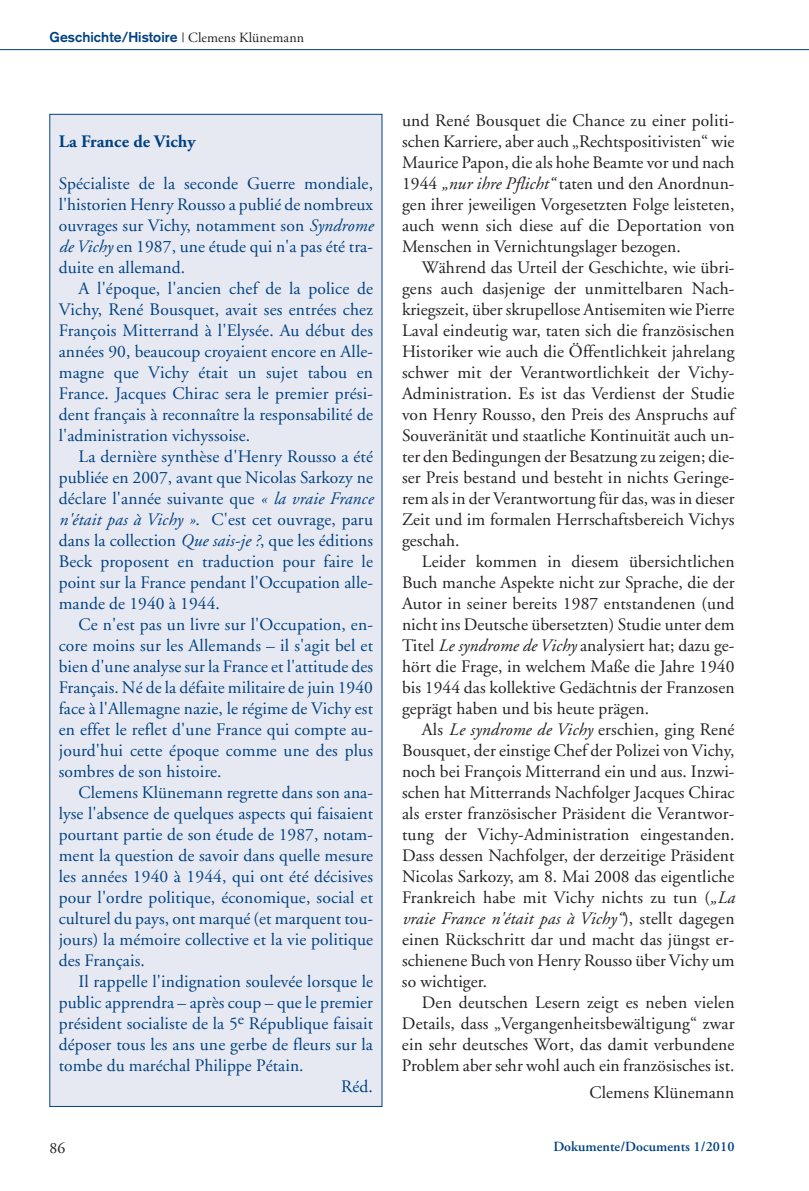
<style>
.page{position:relative;width:809px;height:1191px;background:#fff}
.page>*{position:absolute;margin:0;border:0;box-sizing:border-box;transform-origin:0 0}
.t1{font:17.5px/21px "Adobe Garamond";letter-spacing:.005em;color:#231f20;text-align:justify}
.t2{font:17.5px/21px "Adobe Garamond";letter-spacing:.005em;color:#014181;text-align:justify}
.t3{font:700 17.5px "Adobe Garamond";letter-spacing:.005em;color:#014181}
.t4{font:15.75px "Adobe Garamond";color:#231f20}
.t5{font:700 14px "Akzidenz Grotesk";letter-spacing:.005em;color:#014181}
.t6{font:600 14px "Adobe Garamond";letter-spacing:.005em;color:#014181}
.s1{font-family:"Adobe Garamond";font-weight:400;color:#231f20}
.s2{font-style:italic}
</style>
<div class="page">
<hr style="left:0;top:49px;width:809px;height:1px;background:#014181">
<div style="left:50px;top:114px;width:332px;height:992px;background:#e7e9f2"></div>
<p class="t5" style="left:50px;top:32px;width:256px">Geschichte/Histoire <span class="s1">| Clemens Klünemann</span></p>
<p class="t3" style="left:59px;top:134px;width:138px">La France de Vichy</p>
<p class="t2" style="left:59px;top:174px;width:316px">Spécialiste de la seconde Guerre mondiale, l'historien Henry Rousso a publié de nombreux ouvrages sur Vichy, notamment son <span class="s2">Syndrome de Vichy</span> en 1987, une étude qui n'a pas été tra&shy;duite en allemand.</p>
<p class="t2" style="left:59px;top:279px;width:316px;text-indent:20px">A l'époque, l'ancien chef de la police de Vichy, René Bousquet, avait ses entrées chez François Mitterrand à l'Elysée. Au début des années 90, beaucoup croyaient encore en Alle&shy;magne que Vichy était un sujet tabou en France. Jacques Chirac sera le premier prési&shy;dent français à reconnaître la responsabilité de l'administration vichyssoise.</p>
<p class="t2" style="left:59px;top:447px;width:316px;text-indent:20px">La dernière synthèse d'Henry Rousso a été publiée en 2007, avant que Nicolas Sarkozy ne déclare l'année suivante que <span class="s2">« la vraie France n'était pas à Vichy »</span>. C'est cet ouvrage, paru dans la collection <span class="s2">Que sais-je ?</span>, que les éditions Beck proposent en traduction pour faire le point sur la France pendant l'Occupation alle&shy;mande de 1940 à 1944.</p>
<p class="t2" style="left:59px;top:615px;width:316px;text-indent:20px">Ce n'est pas un livre sur l'Occupation, en&shy;core moins sur les Allemands – il s'agit bel et bien d'une analyse sur la France et l'attitude des Français. Né de la défaite militaire de juin 1940 face à l'Allemagne nazie, le régime de Vichy est en effet le reflet d'une France qui compte au&shy;jourd'hui cette époque comme une des plus sombres de son histoire.</p>
<p class="t2" style="left:59px;top:783px;width:316px;text-indent:20px">Clemens Klünemann regrette dans son ana&shy;lyse l'absence de quelques aspects qui faisaient pourtant partie de son étude de 1987, notam&shy;ment la question de savoir dans quelle mesure les années 1940 à 1944, qui ont été décisives pour l'ordre politique, économique, social et culturel du pays, ont marqué (et marquent tou&shy;jours) la mémoire collective et la vie politique des Français.</p>
<p class="t2" style="left:79px;top:972px;width:296px">Il rappelle l'indignation soulevée lorsque le</p>
<p class="t2" style="left:59px;top:993px;width:316px">public apprendra – après coup – que le premier</p>
<p class="t2" style="left:59px;top:1014px;width:316px">président socialiste de la 5<sup>e</sup> République faisait</p>
<p class="t2" style="left:59px;top:1035px;width:316px">déposer tous les ans une gerbe de fleurs sur la</p>
<p class="t2" style="left:59px;top:1056px;width:246px">tombe du maréchal Philippe Pétain.</p>
<p class="t2" style="left:341px;top:1077px;width:33px">Réd.</p>
<p class="t1" style="left:402px;top:111px;width:334px">und René Bousquet die Chance zu einer politi&shy;schen Karriere, aber auch „Rechtspositivisten“ wie Maurice Papon, die als hohe Beamte vor und nach 1944 <span class="s2">„nur ihre Pflicht“</span> taten und den Anordnun&shy;gen ihrer jeweiligen Vorgesetzten Folge leisteten, auch wenn sich diese auf die Deportation von Menschen in Vernichtungslager bezogen.</p>
<p class="t1" style="left:402px;top:258px;width:334px;text-indent:20px">Während das Urteil der Geschichte, wie übri&shy;gens auch dasjenige der unmittelbaren Nach&shy;kriegszeit, über skrupellose Antisemiten wie Pierre Laval eindeutig war, taten sich die französischen Historiker wie auch die Öffentlichkeit jahrelang schwer mit der Verantwortlichkeit der Vichy-Administration. Es ist das Verdienst der Studie von Henry Rousso, den Preis des Anspruchs auf Souveränität und staatliche Kontinuität auch un&shy;ter den Bedingungen der Besatzung zu zeigen; die&shy;ser Preis bestand und besteht in nichts Geringe&shy;rem als in der Verantwortung für das, was in dieser Zeit und im formalen Herrschaftsbereich Vichys geschah.</p>
<p class="t1" style="left:402px;top:552px;width:334px;text-indent:20px">Leider kommen in diesem übersichtlichen Buch manche Aspekte nicht zur Sprache, die der Autor in seiner bereits 1987 entstandenen (und nicht ins Deutsche übersetzten) Studie unter dem Titel <span class="s2">Le syndrome de Vichy</span> analysiert hat; dazu ge&shy;hört die Frage, in welchem Maße die Jahre 1940 bis 1944 das kollektive Gedächtnis der Franzosen geprägt haben und bis heute prägen.</p>
<p class="t1" style="left:402px;top:720px;width:334px;text-indent:20px">Als <span class="s2">Le syndrome de Vichy</span> erschien, ging René Bousquet, der einstige Chef der Polizei von Vichy, noch bei François Mitterrand ein und aus. Inzwi&shy;schen hat Mitterrands Nachfolger Jacques Chirac als erster französischer Präsident die Verantwor&shy;tung der Vichy-Administration eingestanden.<br>Dass dessen Nachfolger, der derzeitige Präsident Nicolas Sarkozy, am 8. Mai 2008 das eigentliche Frankreich habe mit Vichy nichts zu tun (<span class="s2">„La vraie France n'était pas à Vichy“</span>), stellt dagegen einen Rückschritt dar und macht das jüngst er&shy;schienene Buch von Henry Rousso über Vichy um so wichtiger.</p>
<p class="t1" style="left:402px;top:993px;width:334px;text-indent:20px">Den deutschen Lesern zeigt es neben vielen Details, dass „Vergangenheitsbewältigung“ zwar ein sehr deutsches Wort, das damit verbundene Problem aber sehr wohl auch ein französisches ist.</p>
<p class="t1" style="left:589px;top:1083px;width:146px">Clemens Klünemann</p>
<p class="t4" style="left:50px;top:1141px;width:17px">86</p>
<p class="t6" style="left:553px;top:1141px;width:183px">Dokumente/Documents 1/2010</p>
</div>
